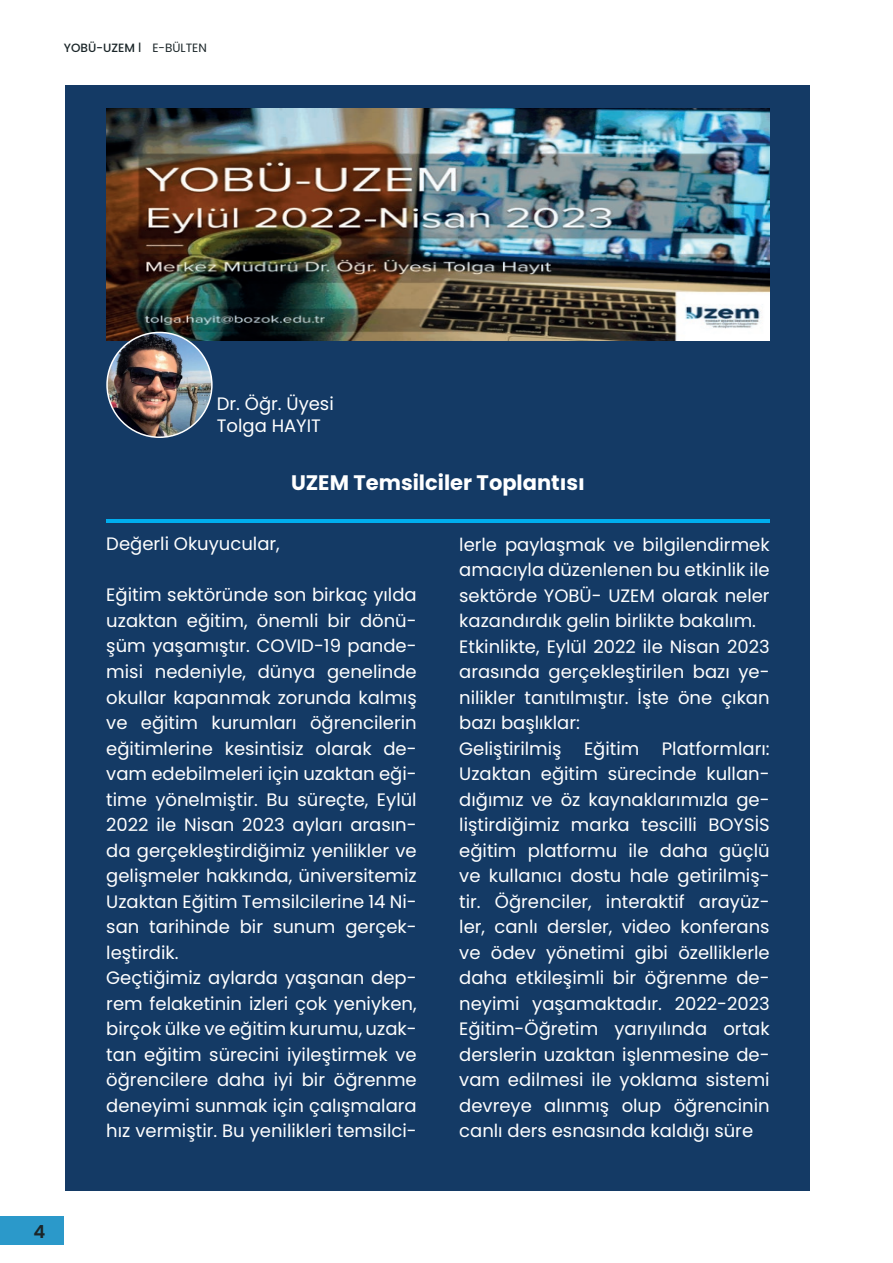
<style>
.page{position:relative;width:893px;height:1263px;background:#fff}
.page>*{position:absolute;margin:0;border:0;box-sizing:border-box;transform-origin:0 0}
.t1{font:700 21px "Poppins";color:#fff}
.t2{font:18px/25.5px "Poppins";color:#fff}
.t3{font:600 18px "Poppins";color:#1b2528}
.t4{font:500 12px "Poppins";color:#1b2629}
.s1{font-weight:400;font-size:13.5px}
.s2{font-weight:400}
</style>
<div class="page">
<div style="left:0;top:1216px;width:64px;height:29px;background:#2b99ca"></div>
<div style="left:66px;top:85px;width:744px;height:1106px;background:#143a65"></div>
<img style="left:106px;top:108px;width:664px;height:232px">
<img style="left:107px;top:332px;width:105px;height:105px;border-radius:52px">
<div style="left:106px;top:332px;width:107px;height:106px;border:2px solid #fff;border-radius:50%"></div>
<hr style="left:106px;top:519px;width:664px;height:4px;background:#00aeef">
<p class="t4" style="left:64px;top:41px;width:145px">YOBÜ-UZEM <span class="s1">I</span> <span class="s2">E-BÜLTEN</span></p>
<p class="t3" style="left:34px;top:1221px;width:13px">4</p>
<p class="t2" style="left:217px;top:393px;width:118px;line-height:21.6px">Dr. Öğr. Üyesi<br>Tolga HAYIT</p>
<p class="t1" style="left:291px;top:470px;width:295px">UZEM Temsilciler Toplantısı</p>
<p class="t2" style="left:106px;top:531px;width:175px">Değerli Okuyucular,</p>
<p class="t2" style="left:106px;top:582px;width:312px">Eğitim sektöründe son birkaç yılda uzaktan eğitim, önemli bir dönü&shy;şüm yaşamıştır. COVID-19 pande&shy;misi nedeniyle, dünya genelinde okullar kapanmak zorunda kalmış ve eğitim kurumları öğrencilerin eğitimlerine kesintisiz olarak de&shy;vam edebilmeleri için uzaktan eği&shy;time yönelmiştir. Bu süreçte, Eylül 2022 ile Nisan 2023 ayları arasın&shy;da gerçekleştirdiğimiz yenilikler ve gelişmeler hakkında, üniversitemiz Uzaktan Eğitim Temsilcilerine 14 Ni&shy;san tarihinde bir sunum gerçek&shy;leştirdik.<br>Geçtiğimiz aylarda yaşanan dep&shy;rem felaketinin izleri çok yeniyken, birçok ülke ve eğitim kurumu, uzak&shy;tan eğitim sürecini iyileştirmek ve öğrencilere daha iyi bir öğrenme deneyimi sunmak için çalışmalara hız vermiştir. Bu yenilikleri temsilci-</p>
<p class="t2" style="left:459px;top:532px;width:312px">lerle paylaşmak ve bilgilendirmek amacıyla düzenlenen bu etkinlik ile sektörde YOBÜ- UZEM olarak neler kazandırdık gelin birlikte bakalım.<br>Etkinlikte, Eylül 2022 ile Nisan 2023 arasında gerçekleştirilen bazı ye&shy;nilikler tanıtılmıştır. İşte öne çıkan bazı başlıklar:<br>Geliştirilmiş Eğitim Platformları:<br>Uzaktan eğitim sürecinde kullan&shy;dığımız ve öz kaynaklarımızla ge&shy;liştirdiğimiz marka tescilli BOYSİS eğitim platformu ile daha güçlü ve kullanıcı dostu hale getirilmiş&shy;tir. Öğrenciler, interaktif arayüz&shy;ler, canlı dersler, video konferans ve ödev yönetimi gibi özelliklerle daha etkileşimli bir öğrenme de&shy;neyimi yaşamaktadır. 2022-2023<br>Eğitim-Öğretim yarıyılında ortak derslerin uzaktan işlenmesine de&shy;vam edilmesi ile yoklama sistemi devreye alınmış olup öğrencinin canlı ders esnasında kaldığı süre</p>
</div>
